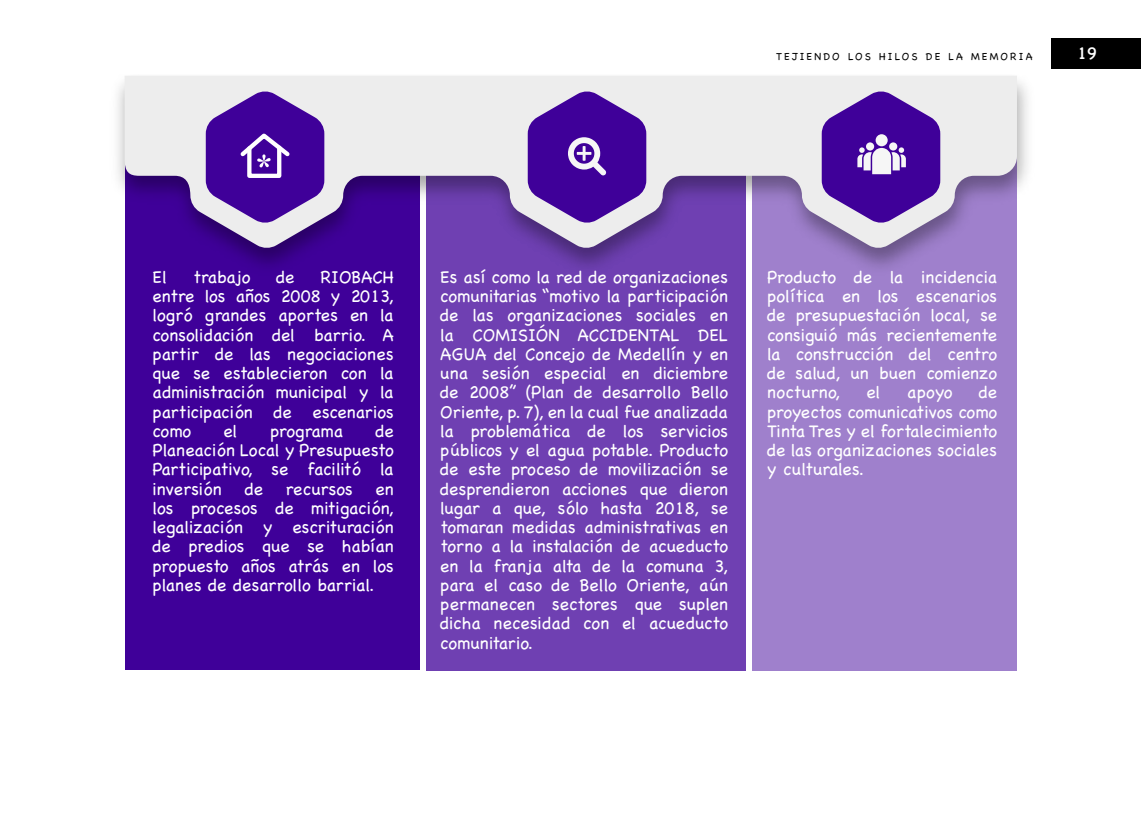
<style>
.page{position:relative;width:1141px;height:819px;background:#fff}
.page>*{position:absolute;margin:0;border:0;box-sizing:border-box;transform-origin:0 0}
.t1{font:300 17.5px/19.2px "Chalkboard SE";color:#fff;text-align:justify}
.t2{font:17.5px "Chalkboard SE";color:#fff}
.t3{font:10.5px "Chalkboard";letter-spacing:.2em;color:#000}
</style>
<div class="page">
<div style="left:1051px;top:38px;width:90px;height:30px;background:#000"></div>
<div style="left:125px;top:147px;width:294px;height:523px;background:#3f0099"></div>
<div style="left:426px;top:147px;width:320px;height:523px;background:#6f40b2"></div>
<div style="left:753px;top:147px;width:264px;height:523px;background:#9f80cc"></div>
<img style="left:117px;top:79px;width:911px;height:202px">
<svg style="left:125px;top:76px;width:892px;height:173px;fill:#ededed"></svg>
<svg style="left:528px;top:91px;width:118px;height:132px;background:#6d3faf"></svg>
<svg style="left:822px;top:91px;width:118px;height:132px;background:#7246b2"></svg>
<svg style="left:206px;top:91px;width:118px;height:132px"></svg>
<p class="t3" style="left:776px;top:50px;width:258px">TEJIENDO LOS HILOS DE LA MEMORIA</p>
<p class="t2" style="left:1077px;top:38px;width:21px">19</p>
<p class="t1" style="left:153px;top:266px;width:16px">El</p>
<p class="t1" style="left:193px;top:266px;width:59px">trabajo</p>
<p class="t1" style="left:276px;top:266px;width:20px">de</p>
<p class="t1" style="left:153px;top:266px;width:243px;text-indent:168px">RIOBACH entre los años 2008 y 2013, logró grandes aportes en la consolidación del barrio. A partir de las negociaciones que se establecieron con la administración municipal y la participación de escenarios como</p>
<p class="t1" style="left:153px;top:420px;width:243px;text-indent:223px">de Planeación Local y Presupuesto Participativo, se facilitó la inversión</p>
<p class="t1" style="left:223px;top:420px;width:16px">el</p>
<p class="t1" style="left:270px;top:420px;width:74px">programa</p>
<p class="t1" style="left:245px;top:478px;width:20px">de</p>
<p class="t1" style="left:286px;top:478px;width:68px">recursos</p>
<p class="t1" style="left:153px;top:478px;width:243px;text-indent:223px">en los procesos de mitigación, legalización y escrituración de predios que se habían propuesto años atrás en los planes de desarrollo barrial.</p>
<p class="t1" style="left:440px;top:266px;width:289px">Es así como la red de organizaciones comunitarias “motivo la participación de las organizaciones sociales en la COMISIÓN ACCIDENTAL DEL AGUA del Concejo de Medellín y en una sesión especial en diciembre de 2008” (Plan de desarrollo Bello Oriente, p. 7), en la cual fue analizada la problemática de los servicios públicos y el agua potable. Producto de este proceso de movilización se desprendieron acciones que dieron lugar a que, sólo hasta 2018, se tomaran medidas administrativas en torno a la instalación de acueducto en la franja alta de la comuna 3, para el caso de Bello Oriente, aún permanecen sectores que suplen dicha necesidad con el acueducto comunitario.</p>
<p class="t1" style="left:767px;top:266px;width:231px">Producto de la incidencia política en los escenarios de presupuestación local, se consiguió más recientemente la construcción del centro de salud, un buen comienzo nocturno,</p>
<p class="t1" style="left:767px;top:381px;width:231px;text-indent:212px">de proyectos comunicativos como Tinta Tres y el fortalecimiento de las organizaciones sociales y culturales.</p>
<p class="t1" style="left:866px;top:381px;width:16px">el</p>
<p class="t1" style="left:907px;top:381px;width:47px">apoyo</p>
</div>
